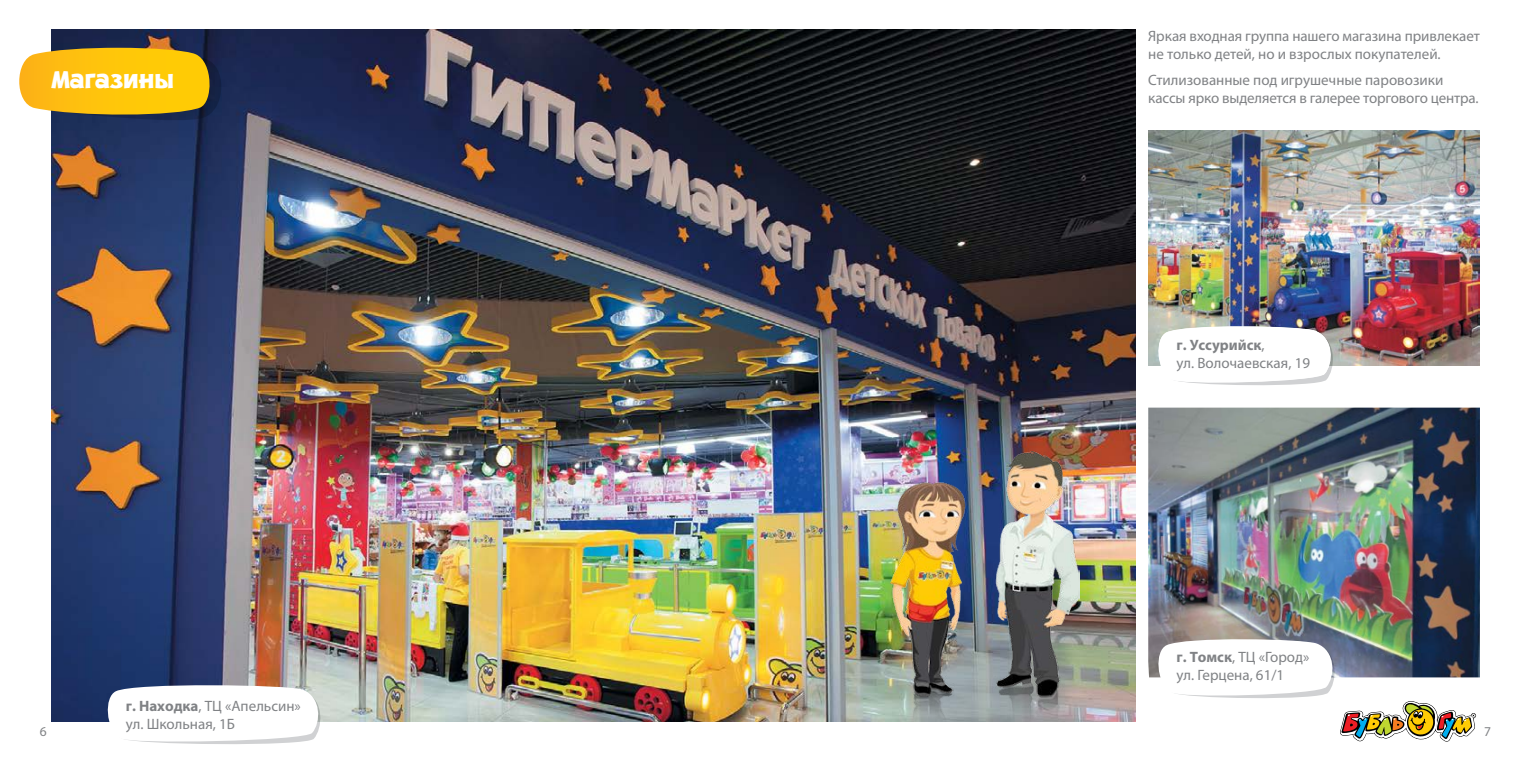
<style>
.page{position:relative;width:1531px;height:766px;background:#fff}
.page>*{position:absolute;margin:0;border:0;box-sizing:border-box;transform-origin:0 0}
.t1{font:22.5px "QK Star Cyrillic";color:#fff}
.t2{font:15px/18px "Myriad Pro";color:#808285}
.t3{font:13.5px "Myriad Pro";color:#808285}
.s1{font-weight:700}
</style>
<div class="page">
<img style="left:51px;top:30px;width:1084px;height:691px">
<img style="left:891px;top:451px;width:189px;height:270px">
<img style="left:1148px;top:407px;width:332px;height:270px">
<img style="left:1148px;top:130px;width:331px;height:235px">
<svg style="left:1154px;top:323px;width:183px;height:63px"></svg>
<svg style="left:104px;top:682px;width:221px;height:62px"></svg>
<svg style="left:1154px;top:636px;width:322px;height:105px"></svg>
<svg style="left:19px;top:48px;width:208px;height:74px;background:#cfa625"></svg>
<h1 class="t1" style="left:51px;top:63px;width:124px">Магазины</h1>
<p class="t2" style="left:1148px;top:27px;width:333px">Яркая входная группа нашего магазина привлекает не только детей, но и взрослых покупателей.</p>
<p class="t2" style="left:1148px;top:70px;width:332px">Стилизованные под игрушечные паровозики кассы ярко выделяется в галерее торгового центра.</p>
<p class="t2" style="left:1176px;top:336px;width:135px"><span class="s1">г. Уссурийск</span>,<br>ул. Волочаевская, 19</p>
<p class="t2" style="left:1176px;top:647px;width:134px"><span class="s1">г. Томск</span>, ТЦ «Город» ул. Герцена, 61/1</p>
<p class="t2" style="left:126px;top:696px;width:177px"><span class="s1">г. Находка</span>, ТЦ «Апельсин» ул. Школьная, 1Б</p>
<p class="t3" style="left:40px;top:723px;width:8px">6</p>
<p class="t3" style="left:1484px;top:723px;width:8px">7</p>
</div>
